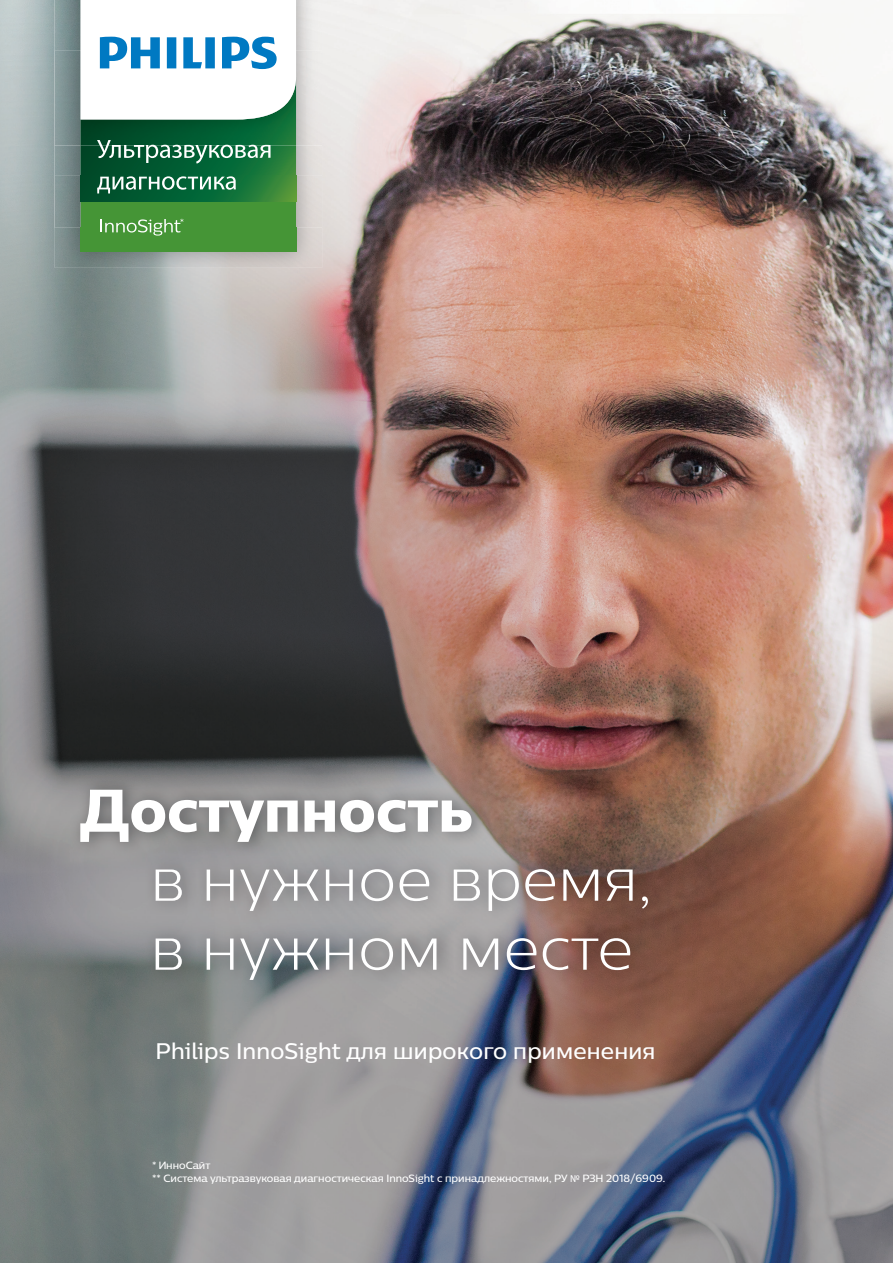
<style>
.page{position:relative;width:893px;height:1263px;background:#fff}
.page>*{position:absolute;margin:0;border:0;box-sizing:border-box;transform-origin:0 0}
.t1{font:300 60px/69px "Centrale Sans";letter-spacing:.01em;color:#fff}
.t2{font:60px "Centrale Sans X Bold";letter-spacing:.01em;color:#fff}
.t3{font:500 22.5px "Centrale Sans";letter-spacing:.01em;color:#fff}
.t4{font:500 10.5px/13.5px "Centrale Sans";color:#fff}
.s1{font-family:"Myriad Pro";font-weight:400}
</style>
<div class="page">
<img style="left:0;top:0;width:893px;height:1263px">
<img style="left:71px;top:776px;width:595px;height:217px">
<img style="left:54px;top:0;width:268px;height:228px">
<img style="left:55px;top:228px;width:267px;height:40px">
<img style="left:55px;top:175px;width:267px;height:53px">
<div style="left:81px;top:202px;width:215px;height:50px;background:#459536"></div>
<svg style="left:81px;top:201px;width:215px;height:1px"></svg>
<img style="left:55px;top:51px;width:267px;height:95px">
<img style="left:80px;top:119px;width:216px;height:21px">
<svg style="left:80px;top:0;width:216px;height:119px"></svg>
<svg style="left:101px;top:219px;width:83px;height:17px"></svg>
<svg style="left:80px;top:140px;width:217px;height:61px;background:#2c784e"></svg>
<h1 class="t2" style="left:80px;top:771px;width:394px">Доступность</h1>
<h1 class="t1" style="left:151px;top:844px;width:502px">в нужное время, в нужном месте</h1>
<h2 class="t3" style="left:156px;top:1036px;width:501px">Philips InnoSight для широкого применения</h2>
<p class="t4" style="left:152px;top:1158px;width:515px">* ИнноСайт<br>** Система ультразвуковая диагностическая InnoSight с принадлежностями, РУ <span class="s1">№</span> РЗН 2018/6909.</p>
</div>
